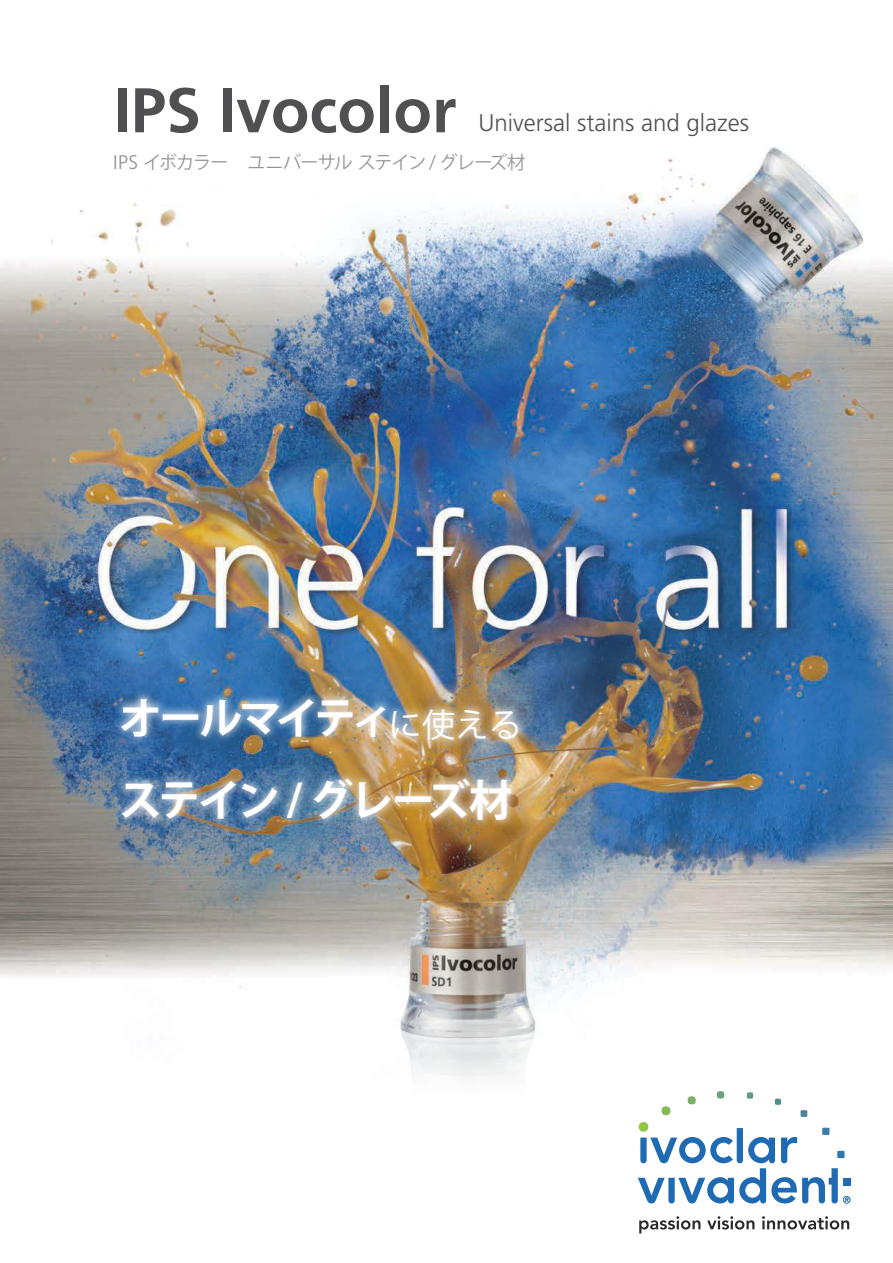
<style>
.page{position:relative;width:893px;height:1263px;background:#fff}
.page>*{position:absolute;margin:0;border:0;box-sizing:border-box;transform-origin:0 0}
.t1{font:700 63px "Frutiger";color:#505052}
.t2{font:700 42.75px "Koz Go Pro";letter-spacing:-.07em;color:#fff}
.t3{font:300 24px "Frutiger";color:#505052}
.t4{font:18px "Koz Go Pro";letter-spacing:-.05em;color:#949699}
</style>
<div class="page">
<img style="left:0;top:146px;width:893px;height:843px">
<img style="left:356px;top:878px;width:226px;height:199px">
<div style="left:0;top:0;width:606px;height:235px;background:#fff"></div>
<svg style="left:638px;top:1091px;width:212px;height:112px"></svg>
<svg style="left:639px;top:1216px;width:61px;height:17px"></svg>
<svg style="left:707px;top:1216px;width:47px;height:13px"></svg>
<svg style="left:762px;top:1216px;width:87px;height:13px"></svg>
<div style="left:113px;top:769px;width:408px;height:60px;background:#fff;opacity:.8"></div>
<div style="left:112px;top:689px;width:415px;height:61px;background:#fff;opacity:.8"></div>
<h1 class="t1" style="left:113px;top:85px;width:345px">IPS Ivocolor</h1>
<p class="t4" style="left:113px;top:151px;width:432px">IPS イボカラー　ユニバーサル ステイン / グレーズ材　</p>
<h3 class="t3" style="left:478px;top:112px;width:272px">Universal stains and glazes</h3>
<h2 class="t2" style="left:119px;top:690px;width:404px">オールマイティ<sub>に使える</sub></h2>
<h2 class="t2" style="left:119px;top:773px;width:394px">ステイン / グレーズ材</h2>
</div>
